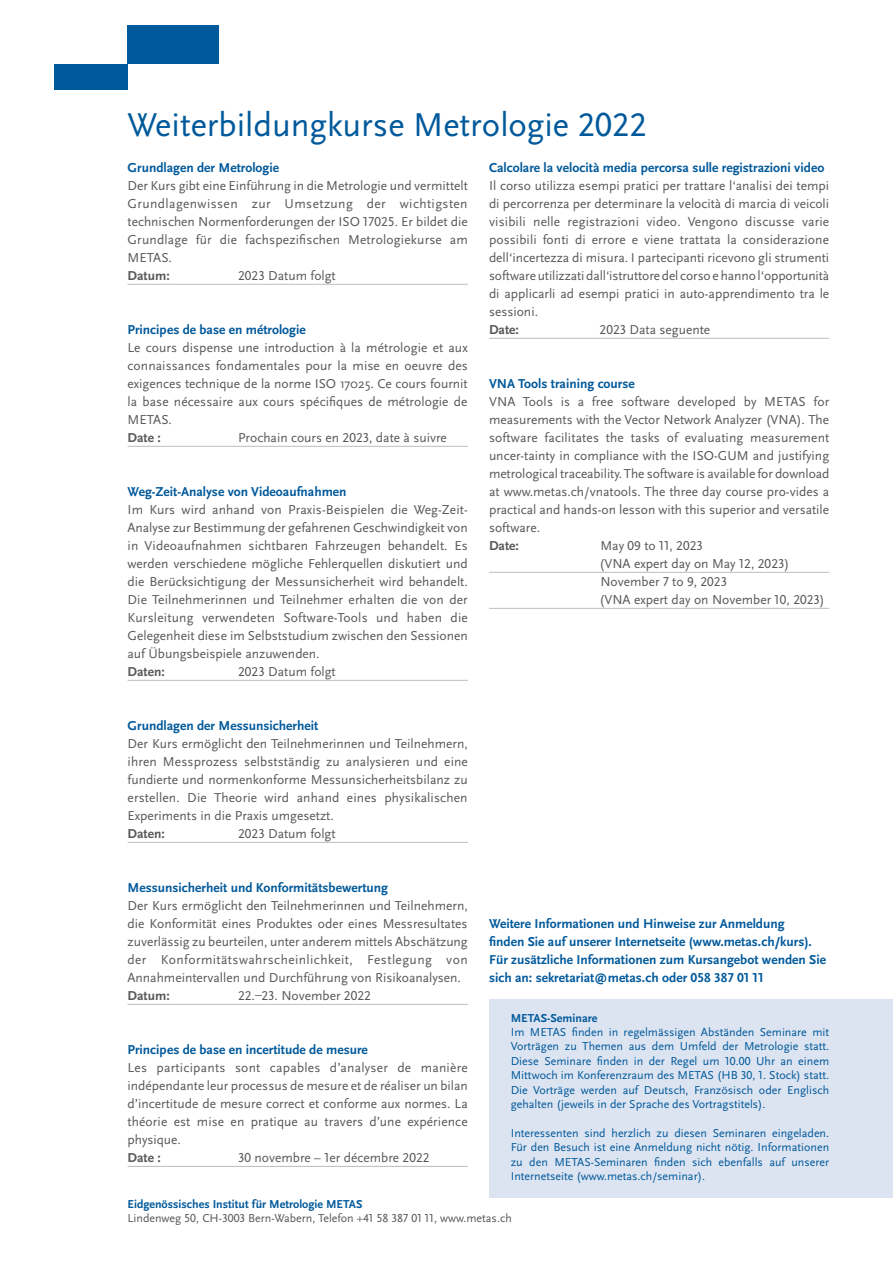
<style>
.page{position:relative;width:893px;height:1263px;background:#fff}
.page>*{position:absolute;margin:0;border:0;box-sizing:border-box;transform-origin:0 0}
.t1{font:34.5px "Scala Sans OT";color:#00599b}
.t2{font:13.5px/18px "Scala Sans OT";color:#57585a;text-align:justify}
.t3{font:700 13.5px/18px "Scala Sans OT";color:#00599b}
.t4{font:700 13.5px "Scala Sans OT";color:#57585a}
.t5{font:12px/14.4px "Scala Sans OT";color:#00599b;text-align:justify}
.t6{font:12px "Scala Sans OT";color:#57585a}
.t7{font:700 12px "Scala Sans OT";color:#00599b}
.s1{font-weight:700;color:#00599b}
.s2{color:#4c4f50}
</style>
<div class="page">
<div style="left:54px;top:64px;width:74px;height:25px;background:#00599b"></div>
<div style="left:128px;top:26px;width:91px;height:38px;background:#00599b"></div>
<div style="left:489px;top:1000px;width:404px;height:198px;background:#dde4f1"></div>
<hr style="left:128px;top:680px;width:340px;height:1px;background:#bcbdc0">
<hr style="left:128px;top:284px;width:340px;height:1px;background:#bcbdc0">
<hr style="left:128px;top:446px;width:340px;height:1px;background:#bcbdc0">
<hr style="left:128px;top:1004px;width:340px;height:1px;background:#bcbdc0">
<hr style="left:128px;top:842px;width:340px;height:1px;background:#bcbdc0">
<hr style="left:489px;top:572px;width:340px;height:1px;background:#bcbdc0">
<hr style="left:489px;top:608px;width:340px;height:1px;background:#bcbdc0">
<hr style="left:128px;top:1166px;width:340px;height:1px;background:#bcbdc0">
<hr style="left:489px;top:338px;width:340px;height:1px;background:#bcbdc0">
<h1 class="t1" style="left:128px;top:106px;width:521px">Weiterbildungkurse Metrologie 2022</h1>
<p class="t3" style="left:128px;top:159px;width:153px">Grundlagen der Metrologie</p>
<p class="t2" style="left:128px;top:177px;width:342px">Der Kurs gibt eine Einführung in die Metrologie und vermittelt Grundlagenwissen zur Umsetzung der wichtigsten technischen Normenforderungen der ISO 17025. Er bildet die Grundlage für die fachspezifischen Metrologiekurse am METAS.</p>
<p class="t4" style="left:128px;top:268px;width:44px">Datum:</p>
<p class="t2" style="left:238px;top:267px;width:99px">2023 Datum folgt</p>
<p class="t3" style="left:128px;top:321px;width:180px">Principes de base en métrologie</p>
<p class="t2" style="left:128px;top:339px;width:342px">Le cours dispense une introduction à la métrologie et aux connaissances fondamentales pour la mise en oeuvre des exigences technique de la norme ISO 17025. Ce cours fournit la base nécessaire aux cours spécifiques de métrologie de METAS.</p>
<p class="t4" style="left:128px;top:430px;width:35px">Date :</p>
<p class="t2" style="left:238px;top:429px;width:210px">Prochain cours en 2023, date à suivre</p>
<p class="t3" style="left:128px;top:483px;width:221px">Weg-Zeit-Analyse von Videoaufnahmen</p>
<p class="t2" style="left:128px;top:501px;width:342px">Im Kurs wird anhand von Praxis-Beispielen die Weg-Zeit-Analyse zur Bestimmung der gefahrenen Geschwindigkeit von in Videoaufnahmen sichtbaren Fahrzeugen behandelt. Es werden verschiedene mögliche Fehlerquellen diskutiert und die Berücksichtigung der Messunsicherheit wird behandelt.<br>Die Teilnehmerinnen und Teilnehmer erhalten die von der Kursleitung verwendeten Software-Tools und haben die Gelegenheit diese im Selbststudium zwischen den Sessionen auf Übungsbeispiele anzuwenden.</p>
<p class="t4" style="left:128px;top:664px;width:39px">Daten:</p>
<p class="t2" style="left:238px;top:663px;width:99px">2023 Datum folgt</p>
<p class="t3" style="left:128px;top:717px;width:192px">Grundlagen der Messunsicherheit</p>
<p class="t2" style="left:128px;top:735px;width:342px">Der Kurs ermöglicht den Teilnehmerinnen und Teilnehmern, ihren Messprozess selbstständig zu analysieren und eine fundierte und normenkonforme Messunsicherheitsbilanz zu erstellen. Die Theorie wird anhand eines physikalischen Experiments in die Praxis umgesetzt.</p>
<p class="t4" style="left:128px;top:826px;width:39px">Daten:</p>
<p class="t2" style="left:238px;top:825px;width:99px">2023 Datum folgt</p>
<p class="t3" style="left:128px;top:879px;width:262px">Messunsicherheit und Konformitätsbewertung</p>
<p class="t2" style="left:128px;top:897px;width:342px">Der Kurs ermöglicht den Teilnehmerinnen und Teilnehmern, die Konformität eines Produktes oder eines Messresultates zuverlässig zu beurteilen, unter anderem mittels Abschätzung der Konformitätswahrscheinlichkeit, Festlegung von Annahmeintervallen und Durchführung von Risikoanalysen.</p>
<p class="t4" style="left:128px;top:988px;width:44px">Datum:</p>
<p class="t2" style="left:238px;top:987px;width:134px">22.–23. November 2022</p>
<p class="t2" style="left:128px;top:1041px;width:342px;text-align:left"><span class="s1">Principes de base en incertitude de mesure<br></span>Les participants sont capables d<span class="s2">’</span>analyser de manière indépendante leur processus de mesure et de réaliser un bilan d<span class="s2">’</span>incertitude de mesure correct et conforme aux normes. La théorie est mise en pratique au travers d<span class="s2">’</span>une expérience physique.</p>
<p class="t4" style="left:128px;top:1150px;width:35px">Date :</p>
<p class="t2" style="left:238px;top:1149px;width:193px">30 novembre – 1er décembre 2022</p>
<p class="t3" style="left:489px;top:159px;width:337px">Calcolare la velocità media percorsa sulle registrazioni video</p>
<p class="t2" style="left:489px;top:177px;width:342px">Il corso utilizza esempi pratici per trattare l‘analisi dei tempi di percorrenza per determinare la velocità di marcia di veicoli visibili nelle registrazioni video. Vengono discusse varie possibili fonti di errore e viene trattata la considerazione dell‘incertezza di misura. I partecipanti ricevono gli strumenti software utilizzati dall‘istruttore del corso e hanno l‘opportunità di applicarli ad esempi pratici in auto-apprendimento tra le sessioni.</p>
<p class="t4" style="left:489px;top:322px;width:31px">Date:</p>
<p class="t2" style="left:600px;top:321px;width:112px">2023 Data seguente</p>
<p class="t3" style="left:489px;top:375px;width:147px">VNA Tools training course</p>
<p class="t2" style="left:489px;top:393px;width:342px">VNA Tools is a free software developed by METAS for measurements with the Vector Network Analyzer (VNA). The software facilitates the tasks of evaluating measurement uncer-tainty in compliance with the ISO-GUM and justifying metrological traceability. The software is available for download at www.metas.ch/vnatools. The three day course pro-vides a practical and hands-on lesson with this superior and versatile software.</p>
<p class="t4" style="left:489px;top:538px;width:31px">Date:</p>
<p class="t2" style="left:600px;top:537px;width:227px;text-align:left">May 09 to 11, 2023<br>(VNA expert day on May 12, 2023)<br>November 7 to 9, 2023<br>(VNA expert day on November 10, 2023)</p>
<p class="t3" style="left:489px;top:915px;width:339px">Weitere Informationen und Hinweise zur Anmeldung<br>finden Sie auf unserer Internetseite (www.metas.ch/kurs).<br>Für zusätzliche Informationen zum Kursangebot wenden Sie sich an: sekretariat@metas.ch oder 058 387 01 11</p>
<p class="t7" style="left:511px;top:1011px;width:88px">METAS-Seminare</p>
<p class="t5" style="left:511px;top:1025px;width:320px">Im METAS finden in regelmässigen Abständen Seminare mit Vorträgen zu Themen aus dem Umfeld der Metrologie statt.<br>Diese Seminare finden in der Regel um 10.00 Uhr an einem Mittwoch im Konferenzraum des METAS (HB 30, 1. Stock) statt.<br>Die Vorträge werden auf Deutsch, Französisch oder Englisch gehalten (jeweils in der Sprache des Vortragstitels).</p>
<p class="t5" style="left:511px;top:1126px;width:320px">Interessenten sind herzlich zu diesen Seminaren eingeladen.<br>Für den Besuch ist eine Anmeldung nicht nötig. Informationen zu den METAS-Seminaren finden sich ebenfalls auf unserer Internetseite (www.metas.ch/seminar).</p>
<p class="t7" style="left:128px;top:1197px;width:236px">Eidgenössisches Institut für Metrologie METAS</p>
<p class="t6" style="left:128px;top:1211px;width:386px">Lindenweg 50, CH-3003 Bern-Wabern, Telefon +41 58 387 01 11, www.metas.ch</p>
</div>
